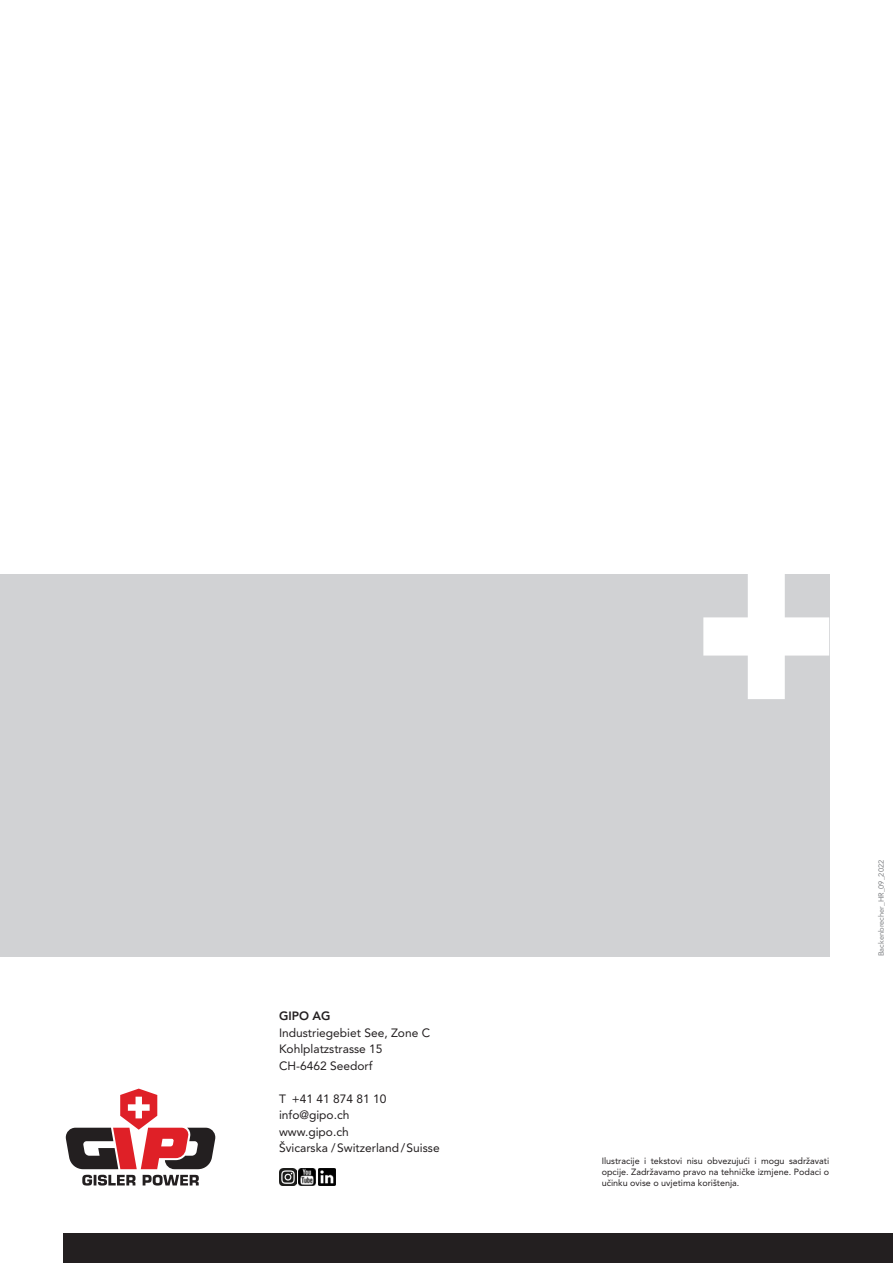
<style>
.page{position:relative;width:893px;height:1263px;background:#fff}
.page>*{position:absolute;margin:0;border:0;box-sizing:border-box;transform-origin:0 0}
.t1{font:12px "Avenir LT Pro";color:#231f20}
.t2{font:800 12px "Avenir LT Pro";color:#231f20}
.t3{font:9px/10.8px "Avenir LT Pro";color:#231f20;text-align:justify}
.t4{font:7.5px "Avenir LT Pro";color:#808285}
</style>
<div class="page">
<div style="left:0;top:574px;width:829px;height:382px;background:#d1d2d4"></div>
<svg style="left:703px;top:574px;width:126px;height:125px"></svg>
<div style="left:64px;top:1233px;width:829px;height:30px;background:#231f20"></div>
<img style="left:279px;top:1168px;width:17px;height:17px">
<img style="left:299px;top:1168px;width:17px;height:17px">
<img style="left:319px;top:1168px;width:17px;height:17px">
<svg style="left:65px;top:1088px;width:151px;height:97px"></svg>
<p class="t2" style="left:279px;top:1009px;width:53px">GIPO AG</p>
<p class="t1" style="left:279px;top:1025px;width:153px">Industriegebiet See, Zone C</p>
<p class="t1" style="left:279px;top:1041px;width:105px">Kohlplatzstrasse 15</p>
<p class="t1" style="left:279px;top:1058px;width:95px">CH-6462 Seedorf</p>
<p class="t1" style="left:279px;top:1091px;width:109px">T +41 41 874 81 10</p>
<p class="t1" style="left:279px;top:1107px;width:72px">info@gipo.ch</p>
<p class="t1" style="left:279px;top:1124px;width:71px">www.gipo.ch</p>
<p class="t1" style="left:279px;top:1140px;width:162px">Švicarska /Switzerland/Suisse</p>
<p class="t4" style="left:877px;top:956px;width:98px;rotate:-90deg">Backenbrecher_HR_09_2022</p>
<p class="t3" style="left:602px;top:1156px;width:229px">Ilustracije i tekstovi nisu obvezujući i mogu sadržavati opcije. Zadržavamo pravo na tehničke izmjene. Podaci o učinku ovise o uvjetima korištenja.</p>
</div>
